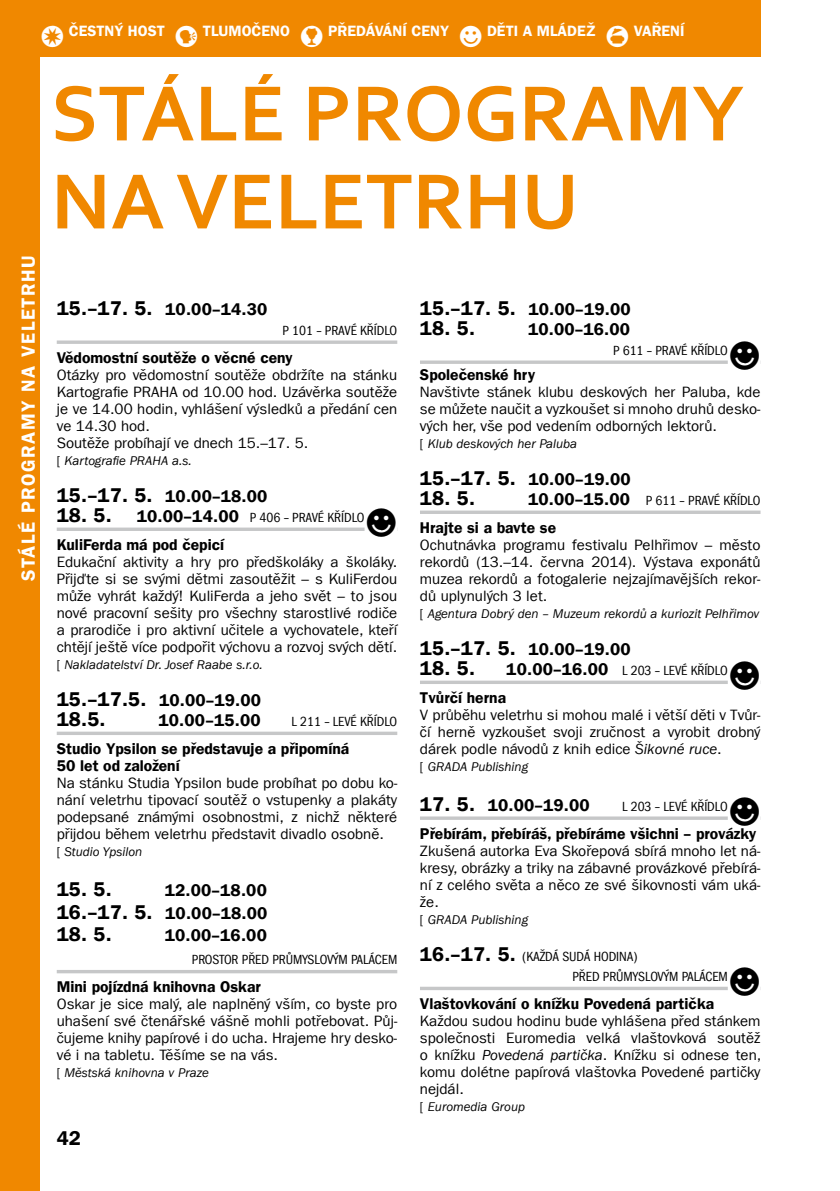
<style>
.page{position:relative;width:840px;height:1191px;background:#fff}
.page>*{position:absolute;margin:0;border:0;box-sizing:border-box;transform-origin:0 0}
.t1{font:700 82px/88px "Corbel";color:#f08800}
.t2{font:20px "Franklin Gothic LT Com Dm";letter-spacing:.01em;color:#000}
.t3{font:20px "PIKTO";color:#000}
.t4{font:19px "Franklin Gothic LT Com Dm";letter-spacing:.08em;color:#fff}
.t5{font:17px/22.8px "Franklin Gothic LT Com Dm";letter-spacing:.01em;color:#000;text-align:right}
.t6{font:15.6px/17px "Franklin Gothic LT Com Dm";color:#000}
.t7{font:15px/17px "Franklin Gothic LT Com";color:#000;text-align:justify}
.t8{font:15px "Franklin Gothic LT Com Dm";color:#fff}
.t9{font:condensed 13.6px/20px "Franklin Gothic LT Com";letter-spacing:-.005em;color:#000}
.t10{font:italic 13px "Franklin Gothic LT Com";color:#000}
.s1{font-family:"PIKTO"}
.s2{font-size:20px}
.s3{font-style:normal}
.s4{font-family:"Franklin Gothic LT Com Dm";font-stretch:normal;font-size:17px}
.s5{font-family:"PIKTO";font-stretch:normal;font-size:20px}
.s6{font-style:italic}
.s7{font-family:"Franklin Gothic LT Com Dm";font-stretch:normal;font-size:20px}
</style>
<div class="page">
<div style="left:0;top:0;width:40px;height:1191px;background:#f08800"></div>
<div style="left:0;top:0;width:760px;height:57px;background:#f08800"></div>
<svg style="left:57px;top:340px;width:340px;height:4px"></svg>
<svg style="left:57px;top:527px;width:307px;height:4px"></svg>
<svg style="left:57px;top:731px;width:340px;height:4px"></svg>
<hr style="left:57px;top:970px;width:340px;height:3px;background:#c6c7c8">
<svg style="left:420px;top:360px;width:307px;height:4px"></svg>
<svg style="left:420px;top:510px;width:340px;height:4px"></svg>
<svg style="left:420px;top:680px;width:307px;height:4px"></svg>
<svg style="left:420px;top:816px;width:307px;height:4px"></svg>
<svg style="left:420px;top:986px;width:307px;height:4px"></svg>
<p class="t8" style="left:40px;top:22px;width:646px"><span class="s1">1</span> ČESTNÝ HOST <span class="s1">3</span> TLUMOČENO <span class="s1">4</span> PŘEDÁVÁNÍ CENY <span class="s1">2</span> DĚTI A MLÁDEŽ <span class="s1">9</span> VAŘENÍ</p>
<p class="t4" style="left:17px;top:581px;width:327px;rotate:-90deg">STÁLÉ PROGRAMY NA VELETRHU</p>
<h1 class="t1" style="left:51px;top:67px;width:694px">STÁLÉ PROGRAMY<br>NA VELETRHU</h1>
<p class="t5" style="left:57px;top:297px;width:212px"><span class="s2">15.–17. 5.</span> 10.00–14.30</p>
<p class="t9" style="left:282px;top:320px;width:116px">P 101 – PRAVÉ KŘÍDLO</p>
<p class="t6" style="left:57px;top:349px;width:237px">Vědomostní soutěže o věcné ceny</p>
<p class="t7" style="left:57px;top:366px;width:342px;text-align:left">Otázky pro vědomostní soutěže obdržíte na stánku Kartografie PRAHA od 10.00 hod. Uzávěrka soutěže je ve 14.00 hodin, vyhlášení výsledků a předání cen ve 14.30 hod.<br>Soutěže probíhají ve dnech 15.–17. 5.</p>
<p class="t10" style="left:57px;top:453px;width:136px"><span class="s3">[</span> Kartografie PRAHA a.s.</p>
<p class="t5" style="left:57px;top:484px;width:212px"><span class="s2">15.–17. 5.</span> 10.00–18.00</p>
<h2 class="t2" style="left:57px;top:503px;width:56px">18. 5.</h2>
<p class="t9" style="left:137px;top:507px;width:262px"><span class="s4">10.00–14.00</span> P 406 – PRAVÉ KŘÍDLO<span class="s5">2</span></p>
<p class="t6" style="left:57px;top:536px;width:169px">KuliFerda má pod čepicí</p>
<p class="t7" style="left:57px;top:553px;width:342px">Edukační aktivity a hry pro předškoláky a školáky.<br>Přijďte si se svými dětmi zasoutěžit – s KuliFerdou může vyhrát každý! KuliFerda a jeho svět – to jsou nové pracovní sešity pro všechny starostlivé rodiče a prarodiče i pro aktivní učitele a vychovatele, kteří chtějí ještě více podpořit výchovu a rozvoj svých dětí.</p>
<p class="t10" style="left:57px;top:657px;width:207px"><span class="s3">[</span> Nakladatelství Dr. Josef Raabe s.r.o.</p>
<p class="t5" style="left:57px;top:688px;width:206px"><span class="s2">15.–17.5.</span> 10.00–19.00</p>
<h2 class="t2" style="left:57px;top:707px;width:50px">18.5.</h2>
<p class="t5" style="left:158px;top:708px;width:104px">10.00–15.00</p>
<p class="t9" style="left:291px;top:711px;width:107px">L 211 – LEVÉ KŘÍDLO</p>
<p class="t6" style="left:57px;top:740px;width:294px">Studio Ypsilon se představuje a připomíná<br>50 let od založení</p>
<p class="t7" style="left:57px;top:774px;width:342px">Na stánku Studia Ypsilon bude probíhat po dobu ko&shy;nání veletrhu tipovací soutěž o vstupenky a plakáty podepsané známými osobnostmi, z nichž některé přijdou během veletrhu představit divadlo osobně.</p>
<p class="t10" style="left:57px;top:844px;width:87px"><span class="s3">[</span> Studio Ypsilon</p>
<h2 class="t2" style="left:57px;top:877px;width:56px">15. 5.</h2>
<p class="t5" style="left:57px;top:878px;width:212px">12.00–18.00<br><span class="s2">16.–17. 5.</span> 10.00–18.00</p>
<h2 class="t2" style="left:57px;top:922px;width:56px">18. 5.</h2>
<p class="t5" style="left:165px;top:924px;width:104px">10.00–16.00</p>
<p class="t9" style="left:192px;top:950px;width:207px">PROSTOR PŘED PRŮMYSLOVÝM PALÁCEM</p>
<p class="t6" style="left:57px;top:978px;width:205px">Mini pojízdná knihovna Oskar</p>
<p class="t7" style="left:57px;top:995px;width:342px">Oskar je sice malý, ale naplněný vším, co byste pro uhašení své čtenářské vášně mohli potřebovat. Půj&shy;čujeme knihy papírové i do ucha. Hrajeme hry desko&shy;vé i na tabletu. Těšíme se na vás.</p>
<p class="t10" style="left:57px;top:1065px;width:154px"><span class="s3">[</span> Městská knihovna v Praze</p>
<h2 class="t2" style="left:57px;top:1126px;width:26px">42</h2>
<p class="t5" style="left:420px;top:297px;width:212px"><span class="s2">15.–17. 5.</span> 10.00–19.00</p>
<h2 class="t2" style="left:420px;top:316px;width:56px">18. 5.</h2>
<p class="t5" style="left:527px;top:317px;width:104px">10.00–16.00</p>
<p class="t9" style="left:612px;top:340px;width:149px">P 611 – PRAVÉ KŘÍDLO<span class="s5">2</span></p>
<p class="t6" style="left:420px;top:366px;width:117px">Společenské hry</p>
<p class="t7" style="left:420px;top:383px;width:342px">Navštivte stánek klubu deskových her Paluba, kde se můžete naučit a vyzkoušet si mnoho druhů desko&shy;vých her, vše pod vedením odborných lektorů.</p>
<p class="t10" style="left:420px;top:436px;width:159px"><span class="s3">[</span> Klub deskových her Paluba</p>
<p class="t5" style="left:420px;top:467px;width:212px"><span class="s2">15.–17. 5.</span> 10.00–19.00</p>
<h2 class="t2" style="left:420px;top:486px;width:56px">18. 5.</h2>
<p class="t9" style="left:527px;top:490px;width:234px"><span class="s4">10.00–15.00</span> P 611 – PRAVÉ KŘÍDLO</p>
<p class="t6" style="left:420px;top:519px;width:137px">Hrajte si a bavte se</p>
<p class="t7" style="left:420px;top:536px;width:342px">Ochutnávka programu festivalu Pelhřimov – město rekordů (13.–14. června 2014). Výstava exponátů muzea rekordů a fotogalerie nejzajímavějších rekor&shy;dů uplynulých 3 let.</p>
<p class="t10" style="left:420px;top:606px;width:340px"><span class="s3">[</span> Agentura Dobrý den – Muzeum rekordů a kuriozit Pelhřimov</p>
<p class="t5" style="left:420px;top:637px;width:212px"><span class="s2">15.–17. 5.</span> 10.00–19.00</p>
<h2 class="t2" style="left:420px;top:656px;width:56px">18. 5.</h2>
<p class="t9" style="left:506px;top:660px;width:255px"><span class="s4">10.00–16.00</span> L 203 – LEVÉ KŘÍDLO<span class="s5">2</span></p>
<p class="t6" style="left:420px;top:689px;width:88px">Tvůrčí herna</p>
<p class="t7" style="left:420px;top:706px;width:342px">V průběhu veletrhu si mohou malé i větší děti v Tvůr&shy;čí herně vyzkoušet svoji zručnost a vyrobit drobný dárek podle návodů z knih edice <span class="s6">Šikovné ruce</span>.</p>
<p class="t10" style="left:420px;top:759px;width:110px"><span class="s3">[</span> GRADA Publishing</p>
<p class="t5" style="left:420px;top:793px;width:171px"><span class="s2">17. 5.</span> 10.00–19.00</p>
<p class="t9" style="left:622px;top:796px;width:48px">L 203 – LEVÉ</p>
<p class="t9" style="left:690px;top:796px;width:7px">KŘÍDLO</p>
<h2 class="t3" style="left:727px;top:792px;width:34px">2</h2>
<p class="t6" style="left:420px;top:825px;width:337px">Přebírám, přebíráš, přebíráme všichni – provázky</p>
<p class="t7" style="left:420px;top:842px;width:342px">Zkušená autorka Eva Skořepová sbírá mnoho let ná&shy;kresy, obrázky a triky na zábavné provázkové přebírá&shy;ní z celého světa a něco ze své šikovnosti vám uká&shy;že.</p>
<p class="t10" style="left:420px;top:912px;width:110px"><span class="s3">[</span> GRADA Publishing</p>
<p class="t9" style="left:572px;top:946px;width:189px;text-indent:-152px"><span class="s7">16.–17. 5.</span> (KAŽDÁ SUDÁ HODINA)<br>PŘED PRŮMYSLOVÝM PALÁCEM<span class="s5">2</span></p>
<p class="t6" style="left:420px;top:995px;width:295px">Vlaštovkování o knížku Povedená partička</p>
<p class="t7" style="left:420px;top:1012px;width:342px">Každou sudou hodinu bude vyhlášena před stánkem společnosti Euromedia velká vlaštovková soutěž o knížku <span class="s6">Povedená partička</span>. Knížku si odnese ten, komu dolétne papírová vlaštovka Povedené partičky nejdál.</p>
<p class="t10" style="left:420px;top:1099px;width:106px"><span class="s3">[</span> Euromedia Group</p>
</div>
